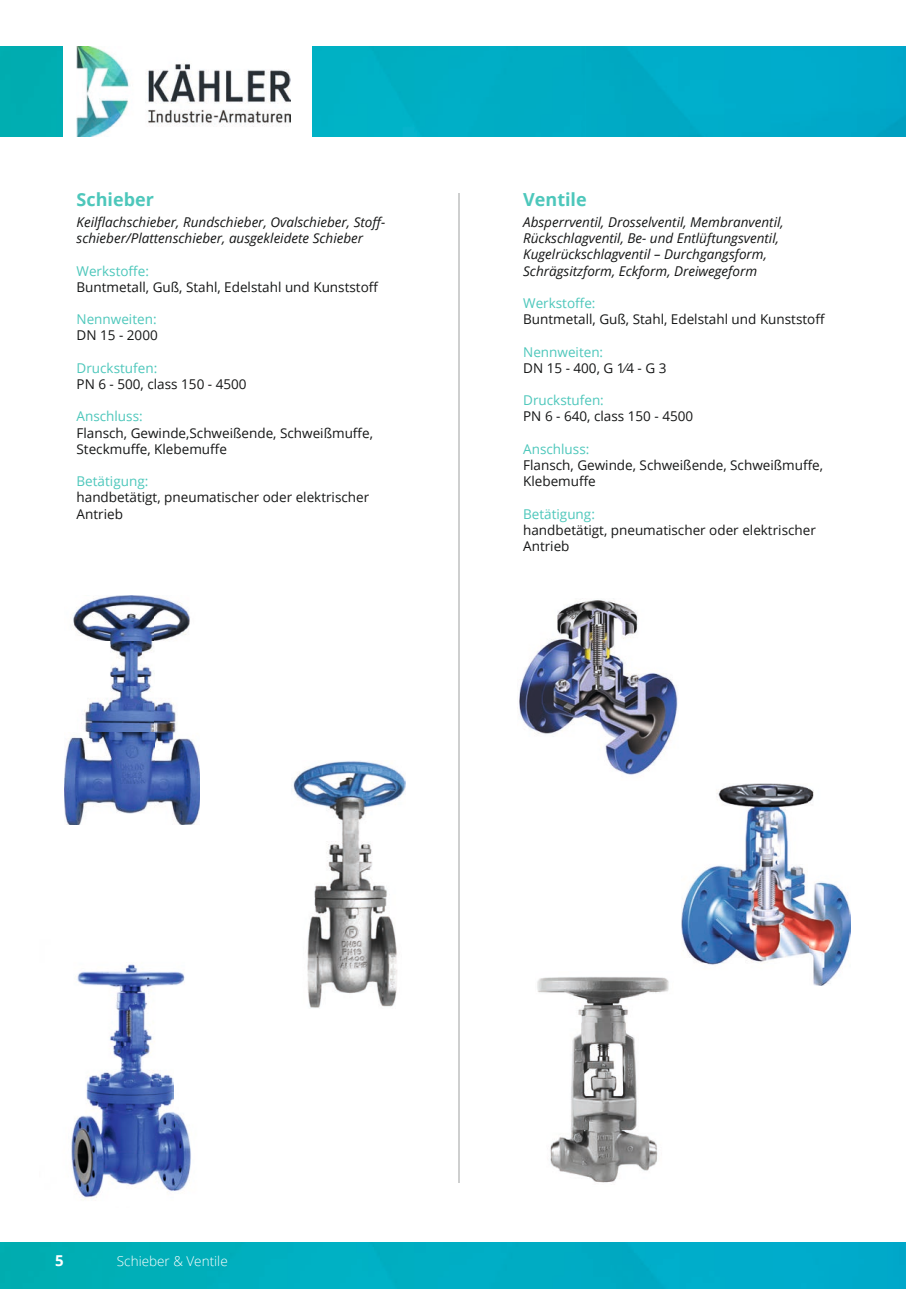
<style>
.page{position:relative;width:906px;height:1289px;background:#fff}
.page>*{position:absolute;margin:0;border:0;box-sizing:border-box;transform-origin:0 0}
.t1{font:700 18px "Open Sans";color:#4dc7bb}
.t2{font:700 15px "Open Sans";color:#fff}
.t3{font:13.5px/16.2px "Open Sans";color:#151616}
.t4{font:italic 13.5px/16.2px "Open Sans";color:#151616}
.t5{font:13.5px "Open Sans";color:#4dc7bb}
.t6{font:300 13.5px "Open Sans";color:#fff}
</style>
<div class="page">
<img style="left:64px;top:595px;width:136px;height:229px">
<img style="left:519px;top:600px;width:159px;height:175px">
<img style="left:71px;top:964px;width:120px;height:235px">
<img style="left:682px;top:783px;width:168px;height:202px">
<img style="left:293px;top:761px;width:112px;height:247px">
<img style="left:537px;top:977px;width:132px;height:206px">
<img style="left:0;top:1242px;width:906px;height:46px">
<hr style="left:458px;top:193px;width:2px;height:989px;background:#cecfcf">
<img style="left:0;top:46px;width:906px;height:91px">
<div style="left:64px;top:26px;width:248px;height:130px;background:#fff"></div>
<img style="left:77px;top:46px;width:213px;height:91px">
<h1 class="t1" style="left:77px;top:187px;width:79px">Schieber</h1>
<p class="t4" style="left:77px;top:213px;width:310px">Keilflachschieber, Rundschieber, Ovalschieber, Stoff&shy;schieber/Plattenschieber, ausgekleidete Schieber</p>
<p class="t5" style="left:77px;top:261px;width:74px">Werkstoffe:</p>
<p class="t3" style="left:77px;top:278px;width:303px">Buntmetall, Guß, Stahl, Edelstahl und Kunststoff</p>
<p class="t5" style="left:77px;top:310px;width:82px">Nennweiten:</p>
<p class="t3" style="left:77px;top:327px;width:83px">DN 15 - 2000</p>
<p class="t5" style="left:77px;top:358px;width:82px">Druckstufen:</p>
<p class="t3" style="left:77px;top:375px;width:172px">PN 6 - 500, class 150 - 4500</p>
<p class="t5" style="left:77px;top:407px;width:68px">Anschluss:</p>
<p class="t3" style="left:77px;top:424px;width:298px">Flansch, Gewinde,Schweißende, Schweißmuffe,<br>Steckmuffe, Klebemuffe</p>
<p class="t5" style="left:77px;top:472px;width:73px">Betätigung:</p>
<p class="t3" style="left:77px;top:489px;width:294px">handbetätigt, pneumatischer oder elektrischer<br>Antrieb</p>
<h1 class="t1" style="left:523px;top:187px;width:65px">Ventile</h1>
<p class="t4" style="left:523px;top:213px;width:262px">Absperrventil, Drosselventil, Membranventil, Rückschlagventil, Be- und Entlüftungsventil, Kugelrückschlagventil – Durchgangsform, Schrägsitzform, Eckform, Dreiwegeform</p>
<p class="t5" style="left:523px;top:294px;width:74px">Werkstoffe:</p>
<p class="t3" style="left:523px;top:311px;width:303px">Buntmetall, Guß, Stahl, Edelstahl und Kunststoff</p>
<p class="t5" style="left:523px;top:342px;width:82px">Nennweiten:</p>
<p class="t3" style="left:523px;top:359px;width:145px">DN 15 - 400, G 1⁄4 - G 3</p>
<p class="t5" style="left:523px;top:391px;width:82px">Druckstufen:</p>
<p class="t3" style="left:523px;top:408px;width:172px">PN 6 - 640, class 150 - 4500</p>
<p class="t5" style="left:523px;top:439px;width:68px">Anschluss:</p>
<p class="t3" style="left:523px;top:456px;width:301px">Flansch, Gewinde, Schweißende, Schweißmuffe,<br>Klebemuffe</p>
<p class="t5" style="left:523px;top:504px;width:73px">Betätigung:</p>
<p class="t3" style="left:523px;top:521px;width:294px">handbetätigt, pneumatischer oder elektrischer<br>Antrieb</p>
<p class="t2" style="left:55px;top:1249px;width:10px">5</p>
<p class="t6" style="left:117px;top:1251px;width:112px">Schieber &amp; Ventile</p>
</div>
